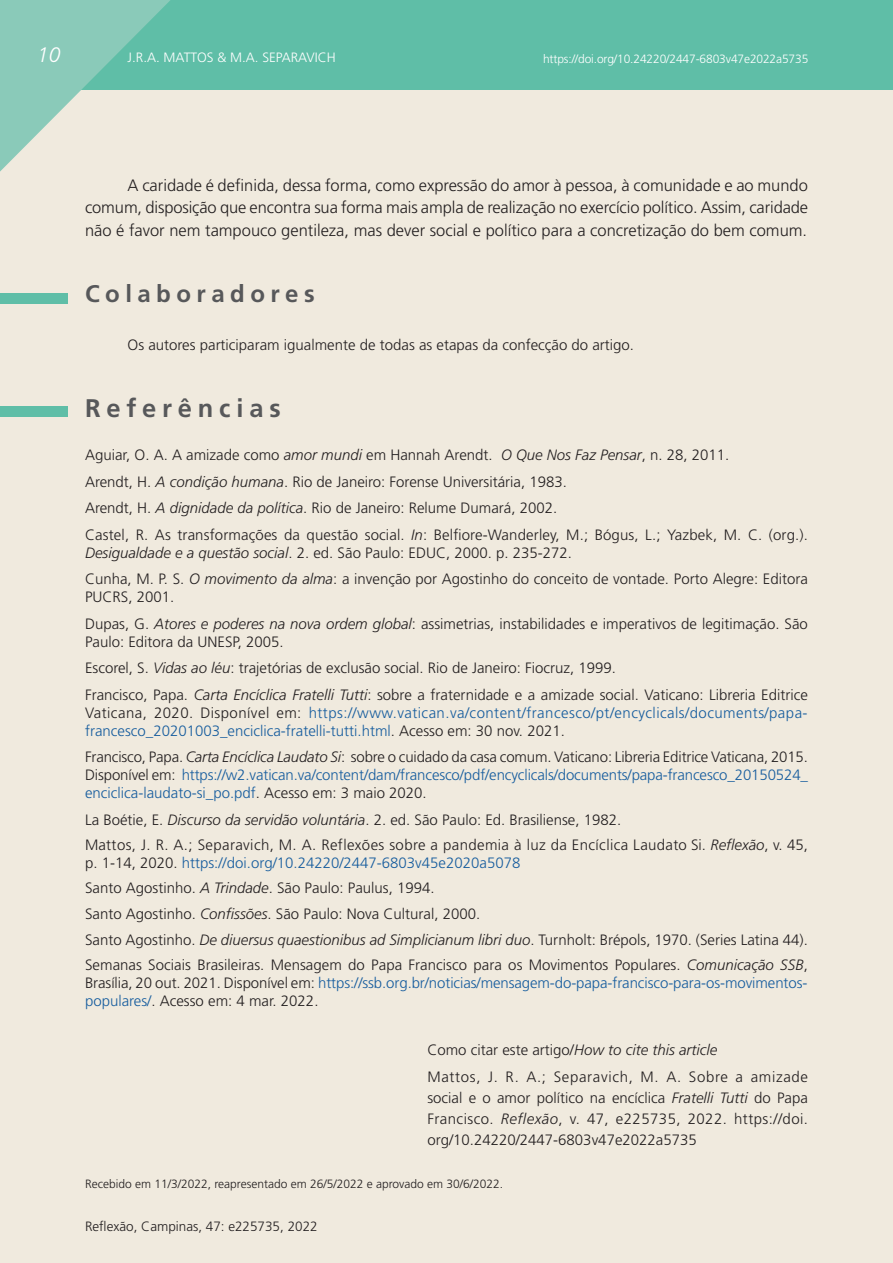
<style>
.page{position:relative;width:893px;height:1263px;background:#fff}
.page>*{position:absolute;margin:0;border:0;box-sizing:border-box;transform-origin:0 0}
.T3{font:700 25.5px "Frutiger";color:#57585a}
.T3-2{font:700 24px "Frutiger";color:#57585a}
.t1{font:italic 300 21px "Frutiger";color:#fff}
.P1{font:300 16.5px/22.5px "Frutiger";color:#231f20;text-align:justify}
.P3{font:300 15px/18px "Frutiger";color:#231f20}
.P3-2{font:300 15px/18px "Frutiger";color:#175d9e;text-align:justify}
.Como_citar{font:300 15px/21px "Frutiger";color:#231f20;text-align:justify}
.P3-3{font:300 15px/17.2px "Frutiger";letter-spacing:.025em;color:#231f20}
.P1-2{font:300 15px "Frutiger";color:#231f20}
.t2{font:300 13.5px "Frutiger";color:#231f20}
.t3{font:300 13.5px "Frutiger";color:#fff}
.recebido{font:300 12px "Frutiger";color:#231f20}
.t4{font:300 12px "Frutiger";letter-spacing:-.01em;color:#fff}
.s1{font-style:italic}
.s2{color:#175d9e}
.s3{color:#231f20}
.s4{font-style:italic;color:#231f20}
</style>
<div class="page">
<div style="left:0;top:89px;width:893px;height:1174px;background:#f0eade"></div>
<div style="left:0;top:0;width:893px;height:89px;background:#5fbea7"></div>
<svg style="left:0;top:0;width:174px;height:173px;background:#a9d4c4"></svg>
<div style="left:0;top:293px;width:68px;height:11px;background:#5fbea7"></div>
<div style="left:0;top:406px;width:68px;height:11px;background:#5fbea7"></div>
<h3 class="t1" style="left:37px;top:43px;width:25px">10</h3>
<p class="t3" style="left:128px;top:50px;width:210px">J.R.A. MATTOS &amp; M.A. SEPARAVICH</p>
<p class="t4" style="left:543px;top:52px;width:267px">https://doi.org/10.24220/2447-6803v47e2022a5735</p>
<p class="P1" style="left:85px;top:174px;width:725px;text-indent:43px">A caridade é definida, dessa forma, como expressão do amor à pessoa, à comunidade e ao mundo comum, disposição que encontra sua forma mais ampla de realização no exercício político. Assim, caridade não é favor nem tampouco gentileza, mas dever social e político para a concretização do bem comum.</p>
<p class="T3-2" style="left:85px;top:280px;width:231px">C o l a b o r a d o r e s</p>
<p class="P1-2" style="left:128px;top:336px;width:508px">Os autores participaram igualmente de todas as etapas da confecção do artigo.</p>
<p class="T3" style="left:85px;top:393px;width:197px">R e f e r ê n c i a s</p>
<p class="P3" style="left:85px;top:446px;width:646px">Aguiar, O. A. A amizade como <span class="s1">amor mundi</span> em Hannah Arendt. <span class="s1">O Que Nos Faz Pensar</span>, n. 28, 2011.</p>
<p class="P3" style="left:85px;top:473px;width:483px">Arendt, H. <span class="s1">A condição humana</span>. Rio de Janeiro: Forense Universitária, 1983.</p>
<p class="P3" style="left:85px;top:499px;width:474px">Arendt, H. <span class="s1">A dignidade da política</span>. Rio de Janeiro: Relume Dumará, 2002.</p>
<p class="P3" style="left:85px;top:526px;width:724px">Castel, R. As transformações da questão social. <span class="s1">In</span>: Belfiore-Wanderley, M.; Bógus, L.; Yazbek, M. C. (org.).<br><span class="s1">Desigualdade e a questão social</span>. 2. ed. São Paulo: EDUC, 2000. p. 235-272.</p>
<p class="P3" style="left:85px;top:570px;width:724px">Cunha, M. P. S. <span class="s1">O movimento da alma</span>: a invenção por Agostinho do conceito de vontade. Porto Alegre: Editora<br>PUCRS, 2001.</p>
<p class="P3" style="left:85px;top:615px;width:724px">Dupas, G. <span class="s1">Atores e poderes na nova ordem global</span>: assimetrias, instabilidades e imperativos de legitimação. São<br>Paulo: Editora da UNESP, 2005.</p>
<p class="P3" style="left:85px;top:659px;width:532px">Escorel, S. <span class="s1">Vidas ao léu</span>: trajetórias de exclusão social. Rio de Janeiro: Fiocruz, 1999.</p>
<p class="P3" style="left:85px;top:686px;width:724px;text-align:justify">Francisco, Papa. <span class="s1">Carta Encíclica Fratelli Tutti</span>: sobre a fraternidade e a amizade social. Vaticano: Libreria Editrice Vaticana, 2020. Disponível em: <span class="s2">https://www.vatican.va/content/francesco/pt/encyclicals/documents/papa&shy;francesco_20201003_enciclica-fratelli-tutti.html</span>. Acesso em: 30 nov. 2021.</p>
<p class="P3-2" style="left:85px;top:748px;width:725px"><span class="s3">Francisco, Papa.</span> <span class="s4">Carta Encíclica Laudato Si</span><span class="s3">: sobre o cuidado da casa comum. Vaticano: Libreria Editrice Vaticana, 2015.<br>Disponível em:</span> https://w2.vatican.va/content/dam/francesco/pdf/encyclicals/documents/papa-francesco_20150524_ enciclica-laudato-si_po.pdf<span class="s3">. Acesso em: 3 maio 2020.</span></p>
<p class="P3" style="left:85px;top:811px;width:538px">La Boétie, E. <span class="s1">Discurso da servidão voluntária</span>. 2. ed. São Paulo: Ed. Brasiliense, 1982.</p>
<p class="P3-3" style="left:85px;top:837px;width:724px">Mattos, J. R. A.; Separavich, M. A. Reflexões sobre a pandemia à luz da Encíclica Laudato Si. <span class="s1">Reflexão</span>, v. 45, p. 1-14, 2020. <span class="s2">https://doi.org/10.24220/2447-6803v45e2020a5078</span></p>
<p class="P3" style="left:85px;top:879px;width:351px">Santo Agostinho. <span class="s1">A Trindade</span>. São Paulo: Paulus, 1994.</p>
<p class="P3" style="left:85px;top:905px;width:397px">Santo Agostinho. <span class="s1">Confissões</span>. São Paulo: Nova Cultural, 2000.</p>
<p class="P3" style="left:85px;top:931px;width:724px">Santo Agostinho. <span class="s1">De diuersus quaestionibus ad Simplicianum libri duo</span>. Turnholt: Brépols, 1970. (Series Latina 44).</p>
<p class="P3" style="left:85px;top:957px;width:724px;text-align:justify">Semanas Sociais Brasileiras. Mensagem do Papa Francisco para os Movimentos Populares. <span class="s1">Comunicação SSB</span>, Brasília, 20 out. 2021. Disponível em: <span class="s2">https://ssb.org.br/noticias/mensagem-do-papa-francisco-para-os-movimentos&shy;populares/</span>. Acesso em: 4 mar. 2022.</p>
<p class="Como_citar" style="left:427px;top:1040px;width:291px">Como citar este artigo/<span class="s1">How to cite this article</span></p>
<p class="Como_citar" style="left:427px;top:1067px;width:382px">Mattos, J. R. A.; Separavich, M. A. Sobre a amizade social e o amor político na encíclica <span class="s1">Fratelli Tutti</span> do Papa Francisco. <span class="s1">Reflexão</span>, v. 47, e225735, 2022. https://doi. org/10.24220/2447-6803v47e2022a5735</p>
<p class="recebido" style="left:85px;top:1177px;width:420px">Recebido em 11/3/2022, reapresentado em 26/5/2022 e aprovado em 30/6/2022.</p>
<p class="t2" style="left:85px;top:1218px;width:234px">Reflexão, Campinas, 47: e225735, 2022</p>
</div>
